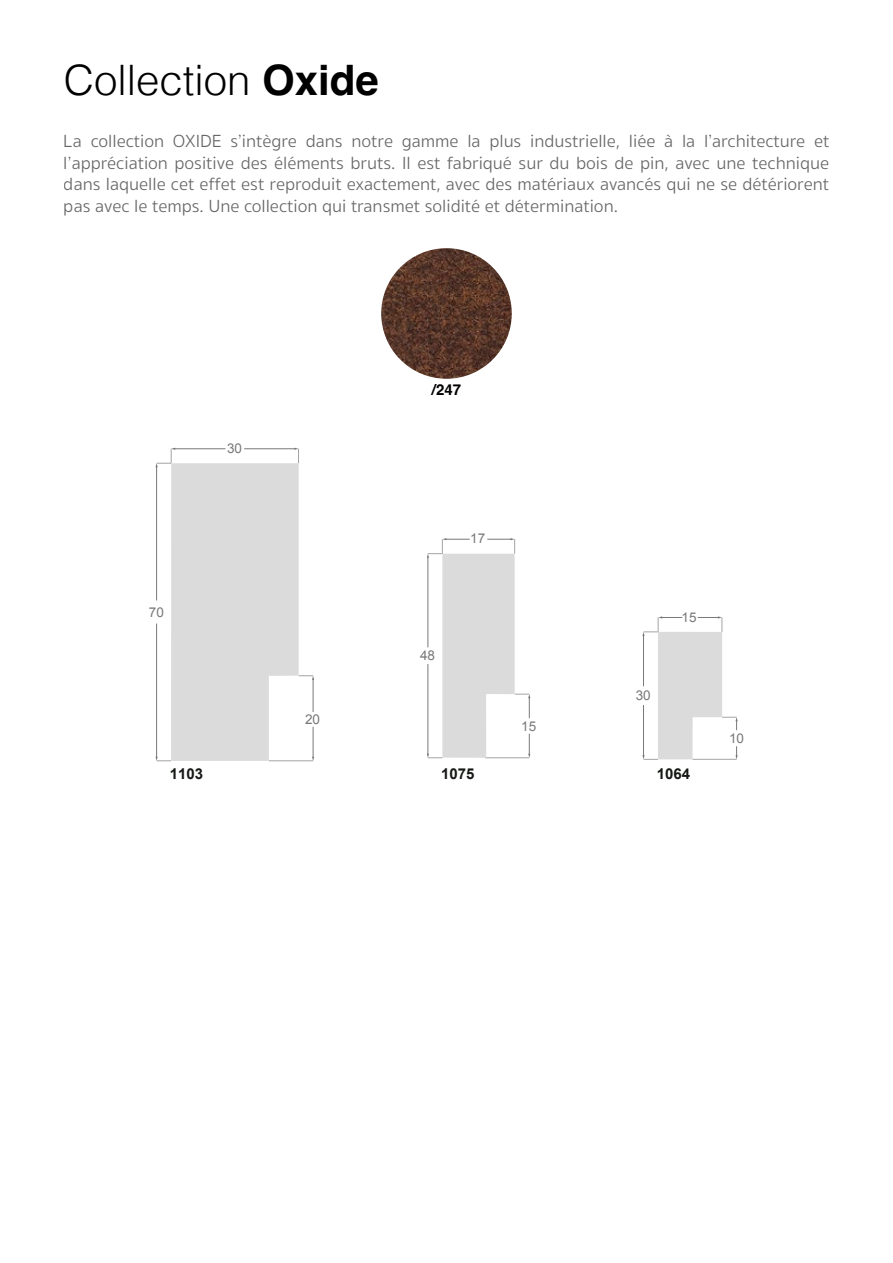
<style>
.page{position:relative;width:893px;height:1263px;background:#fff}
.page>*{position:absolute;margin:0;border:0;box-sizing:border-box;transform-origin:0 0}
.t1{font:300 42px "Helvetica";color:#000}
.t2{font:300 18px/21.6px "Sukhumvit Set";color:#000;text-align:justify}
.t3{font:700 15px "Arial";color:#151815}
.t4{font:700 15px "Helvetica";color:#000}
.t5{font:13.5px "Arial";color:#787878}
.t6{font:13.35px "Arial";color:#787878}
.s1{font-weight:700}
</style>
<div class="page">
<svg style="left:156px;top:448px;width:158px;height:313px"></svg>
<svg style="left:427px;top:538px;width:103px;height:220px"></svg>
<svg style="left:642px;top:616px;width:96px;height:144px"></svg>
<img style="left:381px;top:248px;width:131px;height:131px;border-radius:65px">
<h1 class="t1" style="left:64px;top:45px;width:317px">Collection <span class="s1">Oxide</span></h1>
<p class="t2" style="left:64px;top:131px;width:767px">La collection OXIDE s’intègre dans notre gamme la plus industrielle, liée à la l’architecture et l’appréciation positive des éléments bruts. Il est fabriqué sur du bois de pin, avec une technique dans laquelle cet effet est reproduit exactement, avec des matériaux avancés qui ne se détériorent pas avec le temps. Une collection qui transmet solidité et détermination.</p>
<p class="t5" style="left:227px;top:440px;width:17px">30</p>
<p class="t5" style="left:149px;top:603px;width:17px">70</p>
<p class="t3" style="left:170px;top:764px;width:35px">1103</p>
<p class="t5" style="left:305px;top:710px;width:17px">20</p>
<p class="t4" style="left:432px;top:381px;width:31px">/247</p>
<p class="t5" style="left:470px;top:530px;width:17px">17</p>
<p class="t5" style="left:420px;top:647px;width:17px">48</p>
<p class="t3" style="left:441px;top:764px;width:35px">1075</p>
<p class="t5" style="left:521px;top:717px;width:17px">15</p>
<p class="t5" style="left:636px;top:686px;width:17px">30</p>
<p class="t6" style="left:682px;top:608px;width:17px">15</p>
<p class="t3" style="left:657px;top:764px;width:35px">1064</p>
<p class="t6" style="left:729px;top:729px;width:17px">10</p>
</div>
